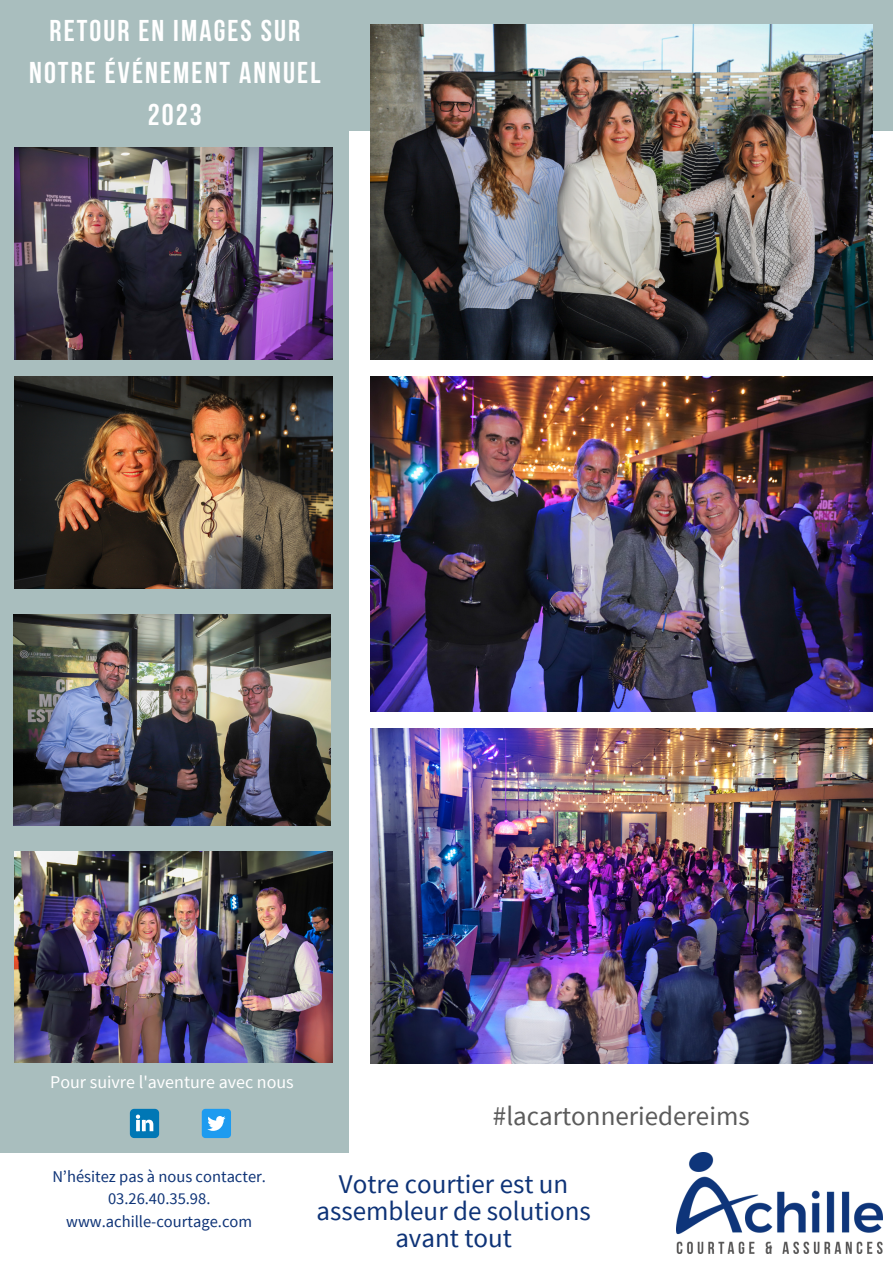
<style>
.page{position:relative;width:893px;height:1264px;background:#fff}
.page>*{position:absolute;margin:0;border:0;box-sizing:border-box;transform-origin:0 0}
.t1{font:700 30px/41.5px "Bebas Neue";letter-spacing:.07em;color:#fff;text-align:center}
.t2{font:27px/27px "Source Sans Pro";color:#0e3377;text-align:center}
.t3{font:27px "Source Sans Pro";color:#5b5b5b}
.t4{font:18px "Source Sans Pro";color:#fff}
.t5{font:16.5px "Source Sans Pro";color:#0e3377}
</style>
<div class="page">
<div style="left:0;top:0;width:892px;height:131px;background:#a9bebe"></div>
<div style="left:0;top:87px;width:348px;height:1065px;background:#a9bebe"></div>
<svg style="left:130px;top:1108px;width:29px;height:30px"></svg>
<div style="left:202px;top:1108px;width:29px;height:30px;background:#1d9bf0;border-radius:4px"></div>
<svg style="left:207px;top:1116px;width:18px;height:14px"></svg>
<img style="left:370px;top:25px;width:502px;height:335px">
<img style="left:15px;top:148px;width:317px;height:211px">
<img style="left:13px;top:614px;width:317px;height:211px">
<img style="left:15px;top:376px;width:317px;height:212px">
<img style="left:370px;top:376px;width:502px;height:335px">
<img style="left:370px;top:728px;width:502px;height:335px">
<img style="left:676px;top:1152px;width:206px;height:101px">
<img style="left:15px;top:851px;width:317px;height:211px">
<p class="t1" style="left:29px;top:13px;width:293px">RETOUR EN IMAGES SUR<br>NOTRE ÉVÉNEMENT ANNUEL</p>
<p class="t1" style="left:148px;top:96px;width:55px">2023</p>
<p class="t4" style="left:50px;top:1070px;width:245px">Pour suivre l'aventure avec nous</p>
<p class="t5" style="left:52px;top:1165px;width:215px">N’hésitez pas à nous contacter.</p>
<p class="t5" style="left:108px;top:1187px;width:104px">03.26.40.35.98.</p>
<p class="t5" style="left:66px;top:1210px;width:187px">www.achille-courtage.com</p>
<p class="t3" style="left:493px;top:1098px;width:258px">#lacartonneriedereims</p>
<p class="t2" style="left:316px;top:1169px;width:276px">Votre courtier est un assembleur de solutions avant tout</p>
</div>
